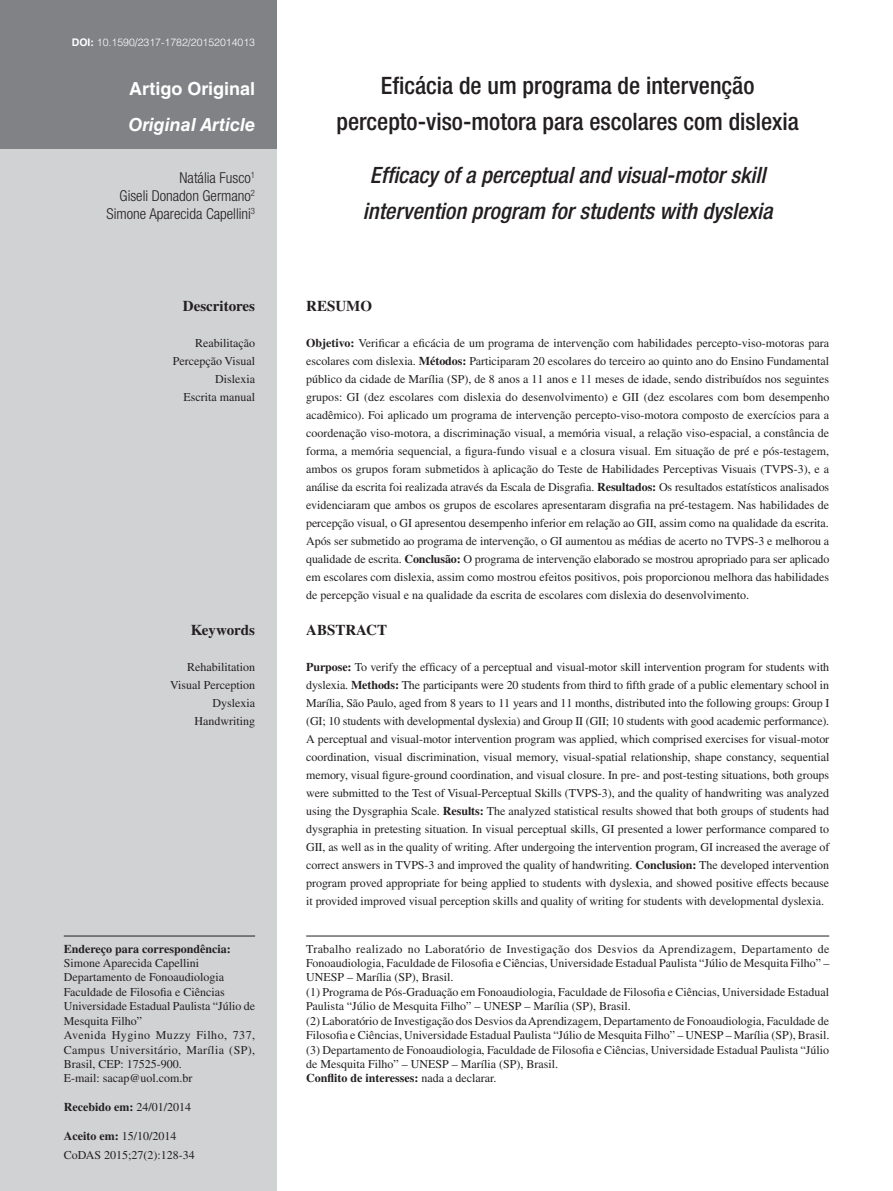
<style>
.page{position:relative;width:893px;height:1191px;background:#fff}
.page>*{position:absolute;margin:0;border:0;box-sizing:border-box;transform-origin:0 0}
.t1{font:500 condensed 24px/36px "Helvetica Neue LT Std";color:#231f20;text-align:center}
.t2{font:italic 500 condensed 22.5px/36px "Helvetica Neue LT Std";color:#231f20;text-align:center}
.t3{font:italic 700 18px "Helvetica LT Std";color:#fff}
.t4{font:700 18px "Helvetica LT Std";color:#fff}
.t5{font:300 condensed 15px/18px "Helvetica Neue LT Std";color:#231f20;text-align:right}
.t6{font:700 15px "Times LT Std";color:#231f20}
.t7{font:12px/18px "Times LT Std";color:#231f20;text-align:right}
.t8{font:700 12px "Times LT Std";color:#231f20}
.t9{font:300 10.5px "Helvetica LT Std";color:#fff}
.s1{font-weight:700}
.s2{font-weight:400}
</style>
<div class="page">
<div style="left:0;top:0;width:276px;height:1191px;background:#d1d2d4"></div>
<div style="left:0;top:0;width:276px;height:149px;background:#808285"></div>
<hr style="left:64px;top:935px;width:191px;height:1px;background:#231f20">
<hr style="left:306px;top:935px;width:523px;height:1px;background:#231f20">
<p class="t9" style="left:72px;top:36px;width:185px"><span class="s1">DOI:</span> 10.1590/2317-1782/20152014013</p>
<h3 class="t4" style="left:129px;top:77px;width:128px">Artigo Original</h3>
<h3 class="t3" style="left:129px;top:113px;width:128px">Original Article</h3>
<p class="t5" style="left:107px;top:169px;width:150px">Natália Fusco<sup>1<br></sup>Giseli Donadon Germano<sup>2<br></sup>Simone Aparecida Capellini<sup>3</sup></p>
<p class="t6" style="left:183px;top:297px;width:74px">Descritores</p>
<p class="t7" style="left:173px;top:333px;width:84px">Reabilitação<br>Percepção Visual<br>Dislexia<br>Escrita manual</p>
<p class="t6" style="left:191px;top:621px;width:66px">Keywords</p>
<p class="t7" style="left:170px;top:657px;width:86px">Rehabilitation<br>Visual Perception<br>Dyslexia<br>Handwriting</p>
<p class="t8" style="left:64px;top:941px;width:168px">Endereço para correspondência:</p>
<p class="t7" style="left:64px;top:955px;width:193px;line-height:14.4px;text-align:left">Simone Aparecida Capellini<br>Departamento de Fonoaudiologia<br>Faculdade de Filosofia e Ciências<br>Universidade Estadual Paulista “Júlio de<br>Mesquita Filho”<br>Avenida Hygino Muzzy Filho, 737,<br>Campus Universitário, Marília (SP),<br>Brasil, CEP: 17525-900.<br>E-mail: sacap@uol.com.br</p>
<p class="t8" style="left:64px;top:1100px;width:129px">Recebido em: <span class="s2">24/01/2014</span></p>
<p class="t7" style="left:64px;top:1126px;width:114px"><span class="s1">Aceito em:</span> 15/10/2014</p>
<p class="t7" style="left:64px;top:1146px;width:133px">CoDAS 2015;27(2):128-34</p>
<h1 class="t1" style="left:337px;top:67px;width:464px">Eficácia de um programa de intervenção percepto-viso-motora para escolares com dislexia</h1>
<h2 class="t2" style="left:363px;top:157px;width:411px">Efficacy of a perceptual and visual-motor skill intervention program for students with dyslexia</h2>
<p class="t6" style="left:306px;top:297px;width:67px">RESUMO</p>
<p class="t7" style="left:306px;top:333px;width:525px;text-align:justify"><span class="s1">Objetivo:</span> Verificar a eficácia de um programa de intervenção com habilidades percepto-viso-motoras para escolares com dislexia. <span class="s1">Métodos:</span> Participaram 20 escolares do terceiro ao quinto ano do Ensino Fundamental público da cidade de Marília (SP), de 8 anos a 11 anos e 11 meses de idade, sendo distribuídos nos seguintes grupos: GI (dez escolares com dislexia do desenvolvimento) e GII (dez escolares com bom desempenho acadêmico). Foi aplicado um programa de intervenção percepto-viso-motora composto de exercícios para a coordenação viso-motora, a discriminação visual, a memória visual, a relação viso-espacial, a constância de forma, a memória sequencial, a figura-fundo visual e a closura visual. Em situação de pré e pós-testagem, ambos os grupos foram submetidos à aplicação do Teste de Habilidades Perceptivas Visuais (TVPS-3), e a análise da escrita foi realizada através da Escala de Disgrafia. <span class="s1">Resultados:</span> Os resultados estatísticos analisados evidenciaram que ambos os grupos de escolares apresentaram disgrafia na pré-testagem. Nas habilidades de percepção visual, o GI apresentou desempenho inferior em relação ao GII, assim como na qualidade da escrita.<br>Após ser submetido ao programa de intervenção, o GI aumentou as médias de acerto no TVPS-3 e melhorou a qualidade de escrita. <span class="s1">Conclusão:</span> O programa de intervenção elaborado se mostrou apropriado para ser aplicado em escolares com dislexia, assim como mostrou efeitos positivos, pois proporcionou melhora das habilidades de percepção visual e na qualidade da escrita de escolares com dislexia do desenvolvimento.</p>
<p class="t6" style="left:306px;top:621px;width:82px">ABSTRACT</p>
<p class="t7" style="left:306px;top:657px;width:525px;text-align:justify"><span class="s1">Purpose:</span> To verify the efficacy of a perceptual and visual-motor skill intervention program for students with dyslexia. <span class="s1">Methods:</span> The participants were 20 students from third to fifth grade of a public elementary school in Marília, São Paulo, aged from 8 years to 11 years and 11 months, distributed into the following groups: Group I (GI; 10 students with developmental dyslexia) and Group II (GII; 10 students with good academic performance).<br>A perceptual and visual-motor intervention program was applied, which comprised exercises for visual-motor coordination, visual discrimination, visual memory, visual-spatial relationship, shape constancy, sequential memory, visual figure-ground coordination, and visual closure. In pre- and post-testing situations, both groups were submitted to the Test of Visual-Perceptual Skills (TVPS-3), and the quality of handwriting was analyzed using the Dysgraphia Scale. <span class="s1">Results:</span> The analyzed statistical results showed that both groups of students had dysgraphia in pretesting situation. In visual perceptual skills, GI presented a lower performance compared to GII, as well as in the quality of writing. After undergoing the intervention program, GI increased the average of correct answers in TVPS-3 and improved the quality of handwriting. <span class="s1">Conclusion:</span> The developed intervention program proved appropriate for being applied to students with dyslexia, and showed positive effects because it provided improved visual perception skills and quality of writing for students with developmental dyslexia.</p>
<p class="t7" style="left:306px;top:941px;width:525px;line-height:14.4px;text-align:left">Trabalho realizado no Laboratório de Investigação dos Desvios da Aprendizagem, Departamento de Fonoaudiologia, Faculdade de Filosofia e Ciências, Universidade Estadual Paulista “Júlio de Mesquita Filho” – UNESP – Marília (SP), Brasil.<br>(1) Programa de Pós-Graduação em Fonoaudiologia, Faculdade de Filosofia e Ciências, Universidade Estadual Paulista “Júlio de Mesquita Filho” – UNESP – Marília (SP), Brasil.<br>(2) Laboratório de Investigação dos Desvios da Aprendizagem, Departamento de Fonoaudiologia, Faculdade de Filosofia e Ciências, Universidade Estadual Paulista “Júlio de Mesquita Filho” – UNESP – Marília (SP), Brasil. (3) Departamento de Fonoaudiologia, Faculdade de Filosofia e Ciências, Universidade Estadual Paulista “Júlio de Mesquita Filho” – UNESP – Marília (SP), Brasil.<br><span class="s1">Conflito de interesses:</span> nada a declarar.</p>
</div>
